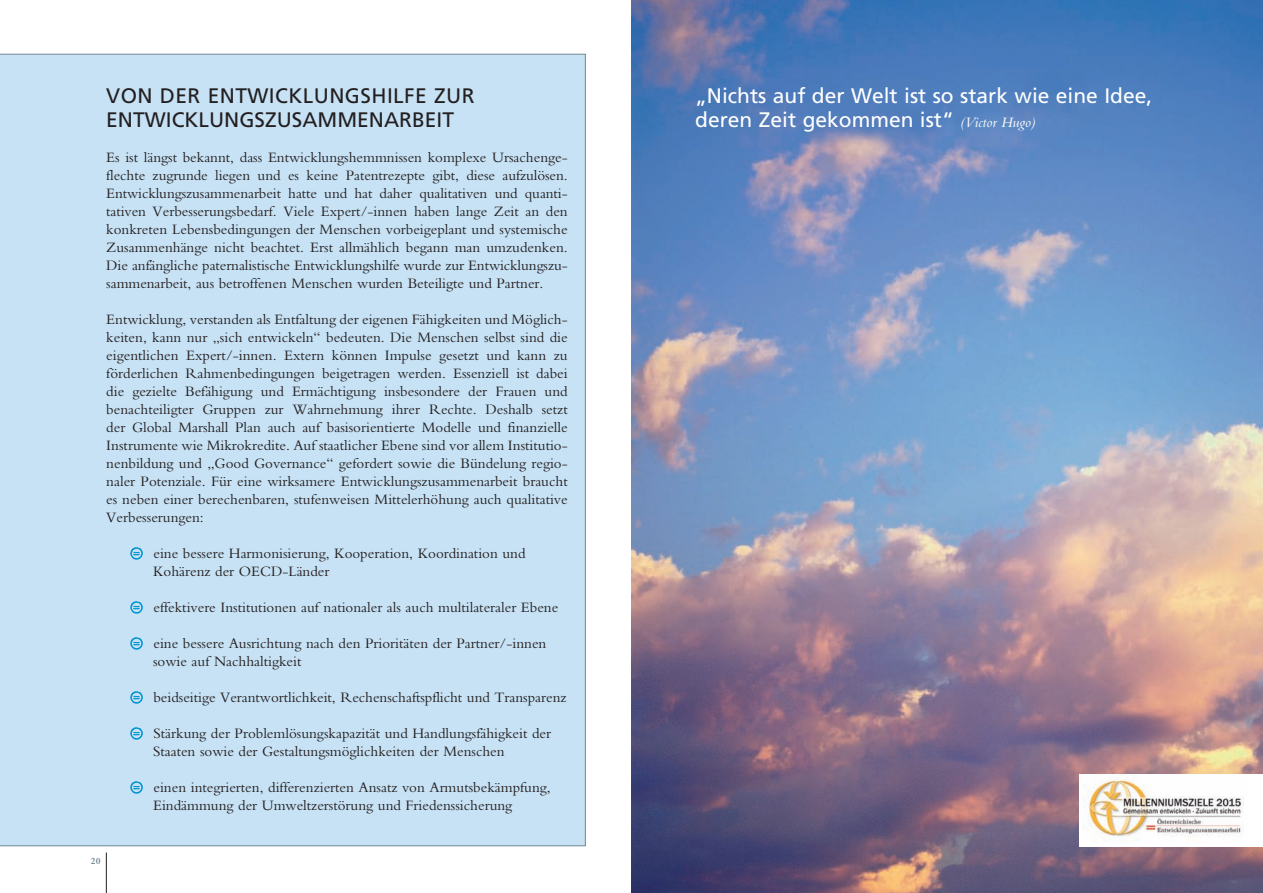
<style>
.page{position:relative;width:1263px;height:893px;background:#fff}
.page>*{position:absolute;margin:0;border:0;box-sizing:border-box;transform-origin:0 0}
.t1{font:21px/24px "Frutiger";color:#fff}
.t2{font:21px/24px "Frutiger";color:#231f20}
.t3{font:15px/18px "Bembo";color:#231f20}
.t4{font:700 9.75px "Bembo";color:#738a95}
.s1{font-family:"Bembo";font-style:italic;font-size:15px}
</style>
<div class="page">
<div style="left:0;top:54px;width:585px;height:792px;background:#c7e2f5"></div>
<svg style="left:130px;top:547px;width:13px;height:13px"></svg>
<svg style="left:130px;top:601px;width:13px;height:13px"></svg>
<svg style="left:130px;top:637px;width:13px;height:13px"></svg>
<svg style="left:130px;top:691px;width:13px;height:13px"></svg>
<svg style="left:130px;top:727px;width:13px;height:13px"></svg>
<svg style="left:130px;top:781px;width:13px;height:13px"></svg>
<img style="left:631px;top:0;width:632px;height:893px">
<div style="left:1079px;top:774px;width:184px;height:72px;background:#fff"></div>
<img style="left:1085px;top:777px;width:159px;height:60px">
<hr style="left:106px;top:852px;width:1px;height:41px;background:#231f20">
<h1 class="t2" style="left:106px;top:86px;width:370px">VON DER ENTWICKLUNGSHILFE ZUR<br>ENTWICKLUNGSZUSAMMENARBEIT</h1>
<p class="t3" style="left:106px;top:150px;width:463px;text-align:justify">Es ist längst bekannt, dass Entwicklungshemmnissen komplexe Ursachenge&shy;flechte zugrunde liegen und es keine Patentrezepte gibt, diese aufzulösen.<br>Entwicklungszusammenarbeit hatte und hat daher qualitativen und quanti&shy;tativen Verbesserungsbedarf. Viele Expert/-innen haben lange Zeit an den konkreten Lebensbedingungen der Menschen vorbeigeplant und systemische Zusammenhänge nicht beachtet. Erst allmählich begann man umzudenken.<br>Die anfängliche paternalistische Entwicklungshilfe wurde zur Entwicklungszu&shy;sammenarbeit, aus betroffenen Menschen wurden Beteiligte und Partner.</p>
<p class="t3" style="left:106px;top:312px;width:463px;text-align:justify">Entwicklung, verstanden als Entfaltung der eigenen Fähigkeiten und Möglich&shy;keiten, kann nur „sich entwickeln“ bedeuten. Die Menschen selbst sind die eigentlichen Expert/-innen. Extern können Impulse gesetzt und kann zu förderlichen Rahmenbedingungen beigetragen werden. Essenziell ist dabei die gezielte Befähigung und Ermächtigung insbesondere der Frauen und benachteiligter Gruppen zur Wahrnehmung ihrer Rechte. Deshalb setzt der Global Marshall Plan auch auf basisorientierte Modelle und finanzielle Instrumente wie Mikrokredite. Auf staatlicher Ebene sind vor allem Institutio&shy;nenbildung und „Good Governance“ gefordert sowie die Bündelung regio&shy;naler Potenziale. Für eine wirksamere Entwicklungszusammenarbeit braucht es neben einer berechenbaren, stufenweisen Mittelerhöhung auch qualitative Verbesserungen:</p>
<p class="t3" style="left:153px;top:546px;width:374px">eine bessere Harmonisierung, Kooperation, Koordination und<br>Kohärenz der OECD-Länder</p>
<p class="t3" style="left:154px;top:600px;width:406px">effektivere Institutionen auf nationaler als auch multilateraler Ebene</p>
<p class="t3" style="left:153px;top:636px;width:395px">eine bessere Ausrichtung nach den Prioritäten der Partner/-innen sowie auf Nachhaltigkeit</p>
<p class="t3" style="left:154px;top:690px;width:414px">beidseitige Verantwortlichkeit, Rechenschaftspflicht und Transparenz</p>
<p class="t3" style="left:153px;top:726px;width:400px">Stärkung der Problemlösungskapazität und Handlungsfähigkeit der<br>Staaten sowie der Gestaltungsmöglichkeiten der Menschen</p>
<p class="t3" style="left:153px;top:780px;width:399px">einen integrierten, differenzierten Ansatz von Armutsbekämpfung,<br>Eindämmung der Umweltzerstörung und Friedenssicherung</p>
<p class="t4" style="left:91px;top:857px;width:11px">20</p>
<h1 class="t1" style="left:695px;top:86px;width:458px">„Nichts auf der Welt ist so stark wie eine Idee, deren Zeit gekommen ist“ <span class="s1">(Victor Hugo)</span></h1>
</div>
